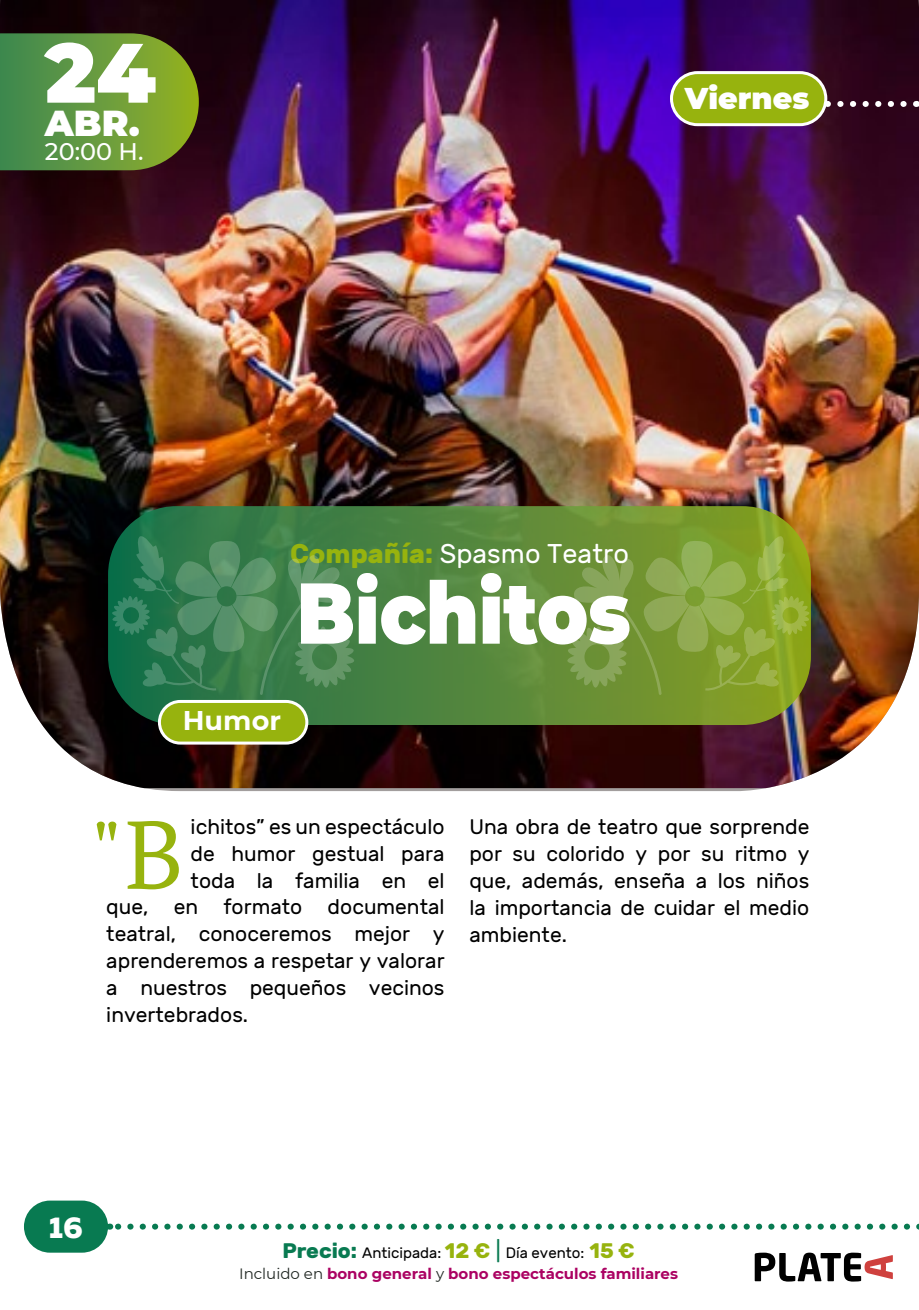
<style>
.page{position:relative;width:919px;height:1310px;background:#fff}
.page>*{position:absolute;margin:0;border:0;box-sizing:border-box;transform-origin:0 0}
.t1{font:96px "PT Serif";color:#97b30e}
.t2{font:900 86.1px "Montserrat";color:#fff;scale:.88 1}
.t3{font:900 84px "Montserrat";color:#fff}
.t4{font:900 36px "Montserrat";color:#fff}
.t5{font:900 30px "Montserrat";color:#fff}
.t6{font:700 30px "Muller Trial Extra";color:#fff}
.t7{font:27px "Rubik";color:#fff}
.t8{font:700 27px "Montserrat";color:#fff}
.t9{font:500 24px "Montserrat";color:#fff}
.t10{font:21px/27px "Rubik";color:#000;text-align:justify}
.t11{font:700 15px "Montserrat";color:#ab0262}
.t12{font:15px "Rubik";color:#000}
.s1{font-weight:700;color:#97b30e}
.s2{font-weight:700;font-size:21px;color:#087a51}
.s3{font-weight:700;font-size:21px;color:#97b30e}
.s4{font-size:21px;color:#087a51}
.s5{font-weight:400;color:#202722}
</style>
<div class="page">
<img style="left:0;top:0;width:918px;height:788px">
<svg style="left:826px;top:101px;width:77px;height:6px"></svg>
<svg style="left:109px;top:1223px;width:810px;height:6px"></svg>
<svg style="left:108px;top:506px;width:702px;height:219px;background:#56883d"></svg>
<div style="left:159px;top:701px;width:148px;height:42px;background:#97b30e;border-radius:21px"></div>
<div style="left:158px;top:700px;width:150px;height:44px;border:3px solid #fff;border-radius:21px"></div>
<div style="left:24px;top:1200px;width:84px;height:52px;background:#087a51;border-radius:26px"></div>
<svg style="left:0;top:33px;width:199px;height:137px;background:#608f39"></svg>
<svg style="left:112px;top:534px;width:242px;height:161px;background:#3d8154"></svg>
<svg style="left:567px;top:534px;width:242px;height:161px;background:#82a03a"></svg>
<div style="left:671px;top:73px;width:154px;height:52px;background:#97b30e;border-radius:26px"></div>
<div style="left:670px;top:71px;width:157px;height:55px;border:3px solid #fff;border-radius:26px"></div>
<svg style="left:754px;top:1252px;width:138px;height:29px"></svg>
<h3 class="t3" style="left:45px;top:10px;width:112px">24</h3>
<h3 class="t4" style="left:45px;top:96px;width:96px">ABR.</h3>
<p class="t9" style="left:45px;top:134px;width:100px">20:00 H.</p>
<h3 class="t5" style="left:684px;top:76px;width:126px">Viernes</h3>
<p class="t7" style="left:290px;top:539px;width:340px"><span class="s1">Compañía:</span> Spasmo Teatro</p>
<h2 class="t2" style="left:296px;top:548px;width:381px">Bichitos</h2>
<p class="t8" style="left:183px;top:701px;width:100px">Humor</p>
<p class="t10" style="left:190px;top:814px;width:255px">ichitos” es un espectáculo</p>
<p class="t10" style="left:190px;top:841px;width:255px">de humor gestual para</p>
<p class="t10" style="left:190px;top:868px;width:255px">toda la familia en el</p>
<p class="t10" style="left:106px;top:894px;width:340px">que, en formato documental</p>
<p class="t10" style="left:106px;top:921px;width:340px">teatral, conoceremos mejor y</p>
<p class="t10" style="left:106px;top:948px;width:340px">aprenderemos a respetar y valorar</p>
<p class="t10" style="left:106px;top:975px;width:340px">a nuestros pequeños vecinos</p>
<p class="t10" style="left:106px;top:1002px;width:143px">invertebrados.</p>
<h1 class="t1" style="left:88px;top:792px;width:97px">"B</h1>
<p class="t10" style="left:469px;top:814px;width:341px">Una obra de teatro que sorprende por su colorido y por su ritmo y que, además, enseña a los niños la importancia de cuidar el medio ambiente.</p>
<h3 class="t6" style="left:49px;top:1210px;width:36px">16</h3>
<p class="t12" style="left:282px;top:1244px;width:354px"><span class="s2">Precio:</span> Anticipada: <span class="s3">12 €</span> <span class="s4">|</span> Día evento: <span class="s3">15 €</span></p>
<p class="t11" style="left:239px;top:1263px;width:440px"><span class="s5">Incluido en</span> bono general <span class="s5">y</span> bono espectáculos familiares</p>
</div>
